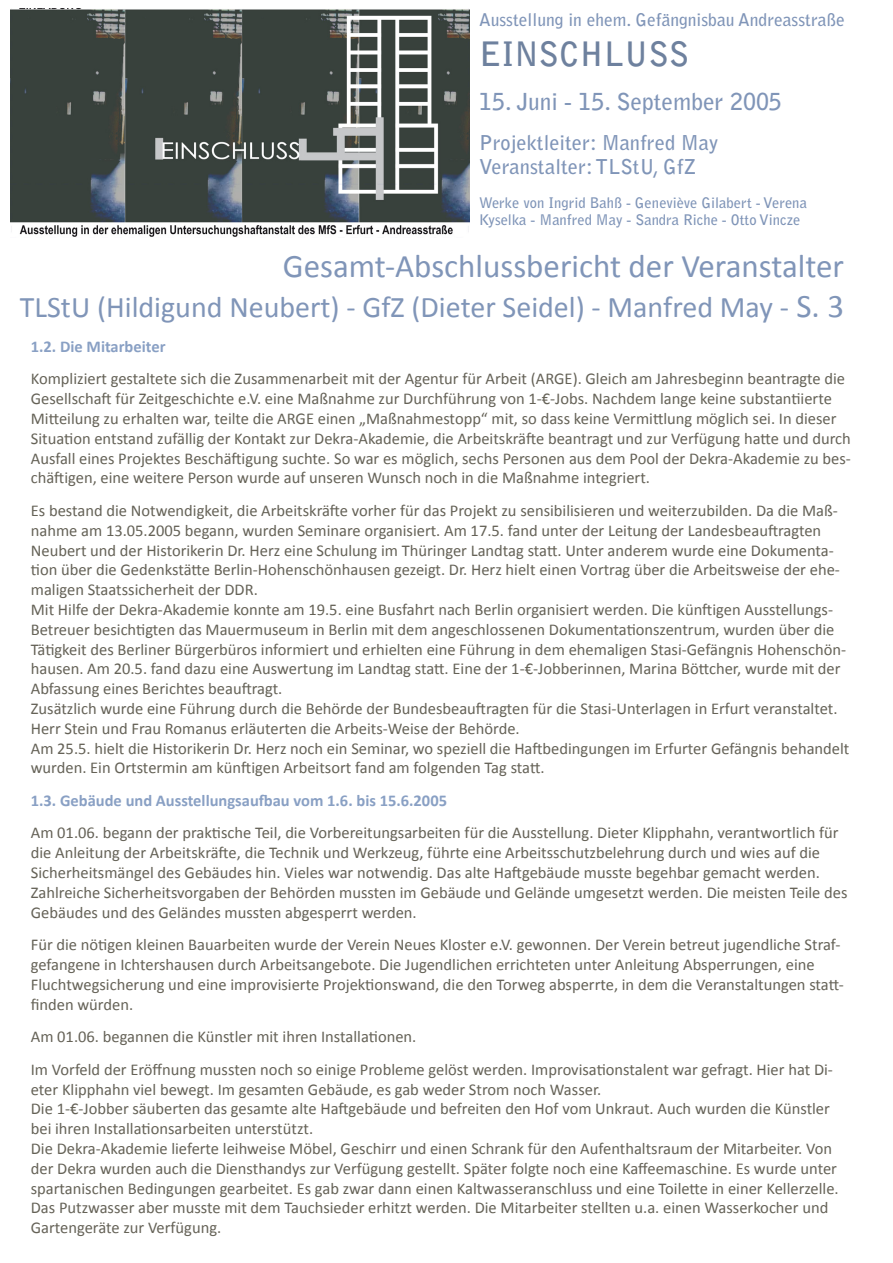
<style>
.page{position:relative;width:893px;height:1263px;background:#fff}
.page>*{position:absolute;margin:0;border:0;box-sizing:border-box;transform-origin:0 0}
.t1{font:700 33.45px "Bell Gothic Std";color:#6e819e}
.t2{font:33px "Calibri";color:#8095b8}
.t3{font:30px "Calibri";color:#8095b8}
.t4{font:700 23.25px "Bell Gothic Std";color:#8095b8}
.t5{font:700 20.4px/24.5px "Bell Gothic Std";color:#8095b8}
.t6{font:700 17.4px "Bell Gothic Std";color:#8095b8}
.t7{font:16.5px/19.8px "Calibri";color:#656257}
.t8{font:700 16.5px "Calibri";color:#89a0c4}
.t9{font:700 14.55px/17.4px "Bell Gothic Std";color:#8095b8}
.s1{font-size:33px}
</style>
<div class="page">
<img style="left:11px;top:9px;width:458px;height:228px">
<p class="t6" style="left:479px;top:9px;width:367px">Ausstellung in ehem. Gefängnisbau Andreasstraße</p>
<h1 class="t1" style="left:479px;top:34px;width:212px">EINSCHLUSS</h1>
<h3 class="t4" style="left:479px;top:87px;width:304px">15. Juni - 15. September 2005</h3>
<p class="t5" style="left:479px;top:130px;width:241px">Projektleiter: Manfred May<br>Veranstalter: TLStU, GfZ</p>
<p class="t9" style="left:479px;top:194px;width:330px">Werke von Ingrid Bahß - Geneviève Gilabert - Verena<br>Kyselka - Manfred May - Sandra Riche - Otto Vincze</p>
<h2 class="t2" style="left:283px;top:246px;width:563px">Gesamt-Abschlussbericht der Veranstalter</h2>
<h3 class="t3" style="left:20px;top:288px;width:826px">TLStU (Hildigund Neubert) - GfZ (Dieter Seidel) - Manfred May - <span class="s1">S. 3</span></h3>
<p class="t8" style="left:31px;top:336px;width:136px">1.2. Die Mitarbeiter</p>
<p class="t7" style="left:31px;top:368px;width:822px">Kompliziert gestaltete sich die Zusammenarbeit mit der Agentur für Arbeit (ARGE). Gleich am Jahresbeginn beantragte die Gesellschaft für Zeitgeschichte e.V. eine Maßnahme zur Durchführung von 1-€-Jobs. Nachdem lange keine substantiierte Mitteilung zu erhalten war, teilte die ARGE einen „Maßnahmestopp“ mit, so dass keine Vermittlung möglich sei. In dieser Situation entstand zufällig der Kontakt zur Dekra-Akademie, die Arbeitskräfte beantragt und zur Verfügung hatte und durch Ausfall eines Projektes Beschäftigung suchte. So war es möglich, sechs Personen aus dem Pool der Dekra-Akademie zu bes&shy;chäftigen, eine weitere Person wurde auf unseren Wunsch noch in die Maßnahme integriert.</p>
<p class="t7" style="left:31px;top:500px;width:820px">Es bestand die Notwendigkeit, die Arbeitskräfte vorher für das Projekt zu sensibilisieren und weiterzubilden. Da die Maß&shy;nahme am 13.05.2005 begann, wurden Seminare organisiert. Am 17.5. fand unter der Leitung der Landesbeauftragten Neubert und der Historikerin Dr. Herz eine Schulung im Thüringer Landtag statt. Unter anderem wurde eine Dokumenta&shy;tion über die Gedenkstätte Berlin-Hohenschönhausen gezeigt. Dr. Herz hielt einen Vortrag über die Arbeitsweise der ehe&shy;maligen Staatssicherheit der DDR.<br>Mit Hilfe der Dekra-Akademie konnte am 19.5. eine Busfahrt nach Berlin organisiert werden. Die künftigen Ausstellungs-Betreuer besichtigten das Mauermuseum in Berlin mit dem angeschlossenen Dokumentationszentrum, wurden über die Tätigkeit des Berliner Bürgerbüros informiert und erhielten eine Führung in dem ehemaligen Stasi-Gefängnis Hohenschön&shy;hausen. Am 20.5. fand dazu eine Auswertung im Landtag statt. Eine der 1-€-Jobberinnen, Marina Böttcher, wurde mit der Abfassung eines Berichtes beauftragt.<br>Zusätzlich wurde eine Führung durch die Behörde der Bundesbeauftragten für die Stasi-Unterlagen in Erfurt veranstaltet.<br>Herr Stein und Frau Romanus erläuterten die Arbeits-Weise der Behörde.<br>Am 25.5. hielt die Historikerin Dr. Herz noch ein Seminar, wo speziell die Haftbedingungen im Erfurter Gefängnis behandelt wurden. Ein Ortstermin am künftigen Arbeitsort fand am folgenden Tag statt.</p>
<p class="t8" style="left:31px;top:790px;width:418px">1.3. Gebäude und Ausstellungsaufbau vom 1.6. bis 15.6.2005</p>
<p class="t7" style="left:31px;top:822px;width:818px">Am 01.06. begann der praktische Teil, die Vorbereitungsarbeiten für die Ausstellung. Dieter Klipphahn, verantwortlich für die Anleitung der Arbeitskräfte, die Technik und Werkzeug, führte eine Arbeitsschutzbelehrung durch und wies auf die Sicherheitsmängel des Gebäudes hin. Vieles war notwendig. Das alte Haftgebäude musste begehbar gemacht werden.<br>Zahlreiche Sicherheitsvorgaben der Behörden mussten im Gebäude und Gelände umgesetzt werden. Die meisten Teile des Gebäudes und des Geländes mussten abgesperrt werden.</p>
<p class="t7" style="left:31px;top:934px;width:814px">Für die nötigen kleinen Bauarbeiten wurde der Verein Neues Kloster e.V. gewonnen. Der Verein betreut jugendliche Straf&shy;gefangene in Ichtershausen durch Arbeitsangebote. Die Jugendlichen errichteten unter Anleitung Absperrungen, eine Fluchtwegsicherung und eine improvisierte Projektionswand, die den Torweg absperrte, in dem die Veranstaltungen statt&shy;finden würden.</p>
<p class="t7" style="left:31px;top:1020px;width:804px;line-height:32.5px">Am 01.06. begannen die Künstler mit ihren Installationen.<br>Im Vorfeld der Eröffnung mussten noch so einige Probleme gelöst werden. Improvisationstalent war gefragt. Hier hat Di-</p>
<p class="t7" style="left:31px;top:1078px;width:809px">eter Klipphahn viel bewegt. Im gesamten Gebäude, es gab weder Strom noch Wasser.<br>Die 1-€-Jobber säuberten das gesamte alte Haftgebäude und befreiten den Hof vom Unkraut. Auch wurden die Künstler bei ihren Installationsarbeiten unterstützt.<br>Die Dekra-Akademie lieferte leihweise Möbel, Geschirr und einen Schrank für den Aufenthaltsraum der Mitarbeiter. Von der Dekra wurden auch die Diensthandys zur Verfügung gestellt. Später folgte noch eine Kaffeemaschine. Es wurde unter spartanischen Bedingungen gearbeitet. Es gab zwar dann einen Kaltwasseranschluss und eine Toilette in einer Kellerzelle.<br>Das Putzwasser aber musste mit dem Tauchsieder erhitzt werden. Die Mitarbeiter stellten u.a. einen Wasserkocher und Gartengeräte zur Verfügung.</p>
</div>
